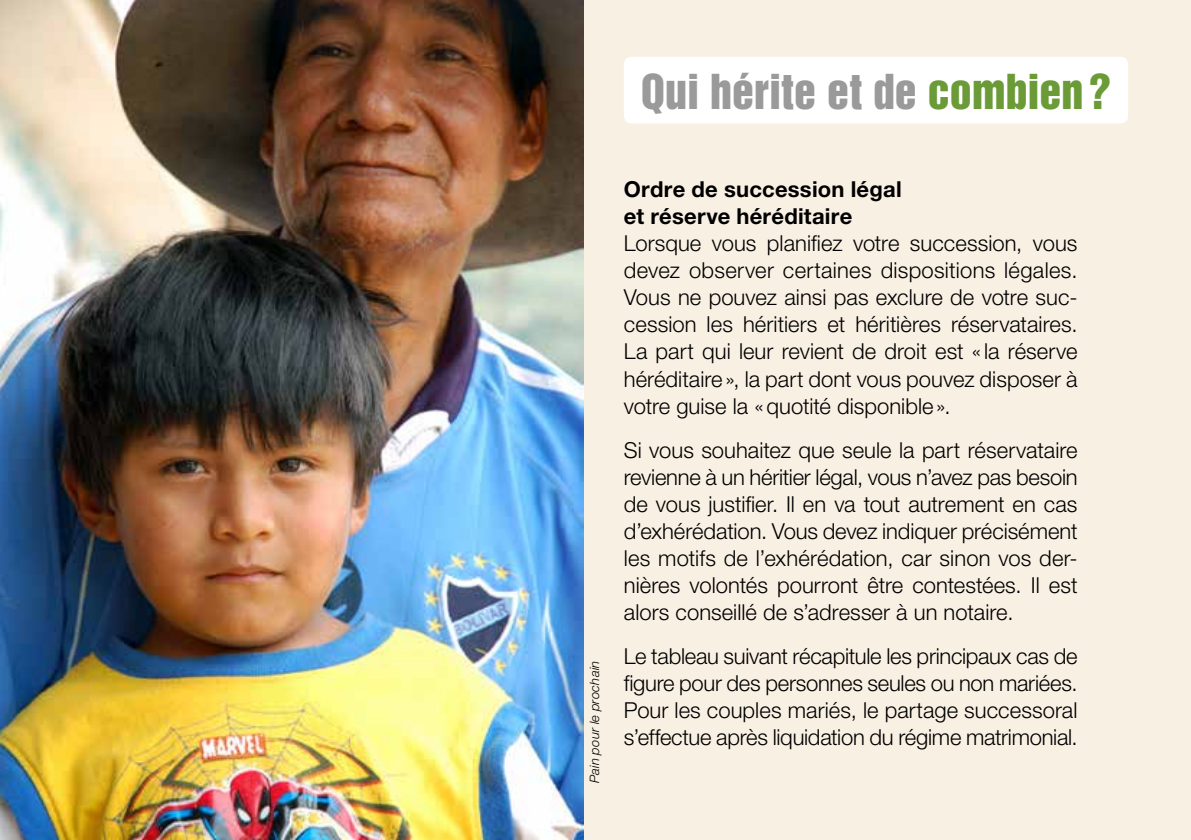
<style>
.page{position:relative;width:1191px;height:840px;background:#fff}
.page>*{position:absolute;margin:0;border:0;box-sizing:border-box;transform-origin:0 0}
.t1{font:44px "Helvetica Inserat LT Std";color:#9a9a9a}
.t2{font:300 22px/27px "Helvetica Neue LT Std";color:#000;text-align:justify}
.t3{font:700 22px/27px "Helvetica Neue LT Std";letter-spacing:.01em;color:#000}
.t4{font:italic 300 13px "Helvetica Neue LT Std";letter-spacing:.015em;color:#000}
.s1{color:#6a9b37}
</style>
<div class="page">
<div style="left:0;top:0;width:1191px;height:839px;background:#f9f0e4"></div>
<img style="left:0;top:0;width:583px;height:839px">
<div style="left:624px;top:57px;width:504px;height:66px;background:#fff;border-radius:8px"></div>
<h1 class="t1" style="left:641px;top:65px;width:471px">Qui hérite et de <span class="s1">combien?</span></h1>
<p class="t4" style="left:587px;top:782px;width:124px;rotate:-90deg">Pain pour le prochain</p>
<p class="t3" style="left:624px;top:175px;width:279px">Ordre de succession légal et réserve héréditaire</p>
<p class="t2" style="left:624px;top:229px;width:455px">Lorsque vous planifiez votre succession, vous devez observer certaines dispositions légales.<br>Vous ne pouvez ainsi pas exclure de votre suc&shy;cession les héritiers et héritières réservataires.<br>La part qui leur revient de droit est « la réserve héréditaire», la part dont vous pouvez disposer à votre guise la «quotité disponible».</p>
<p class="t2" style="left:624px;top:435px;width:455px">Si vous souhaitez que seule la part réservataire revienne à un héritier légal, vous n’avez pas besoin de vous justifier. Il en va tout autrement en cas d’exhérédation. Vous devez indiquer précisément les motifs de l’exhérédation, car sinon vos der&shy;nières volontés pourront être contestées. Il est alors conseillé de s’adresser à un notaire.</p>
<p class="t2" style="left:624px;top:641px;width:455px">Le tableau suivant récapitule les principaux cas de figure pour des personnes seules ou non mariées.<br>Pour les couples mariés, le partage successoral s’effectue après liquidation du régime matrimonial.</p>
</div>
